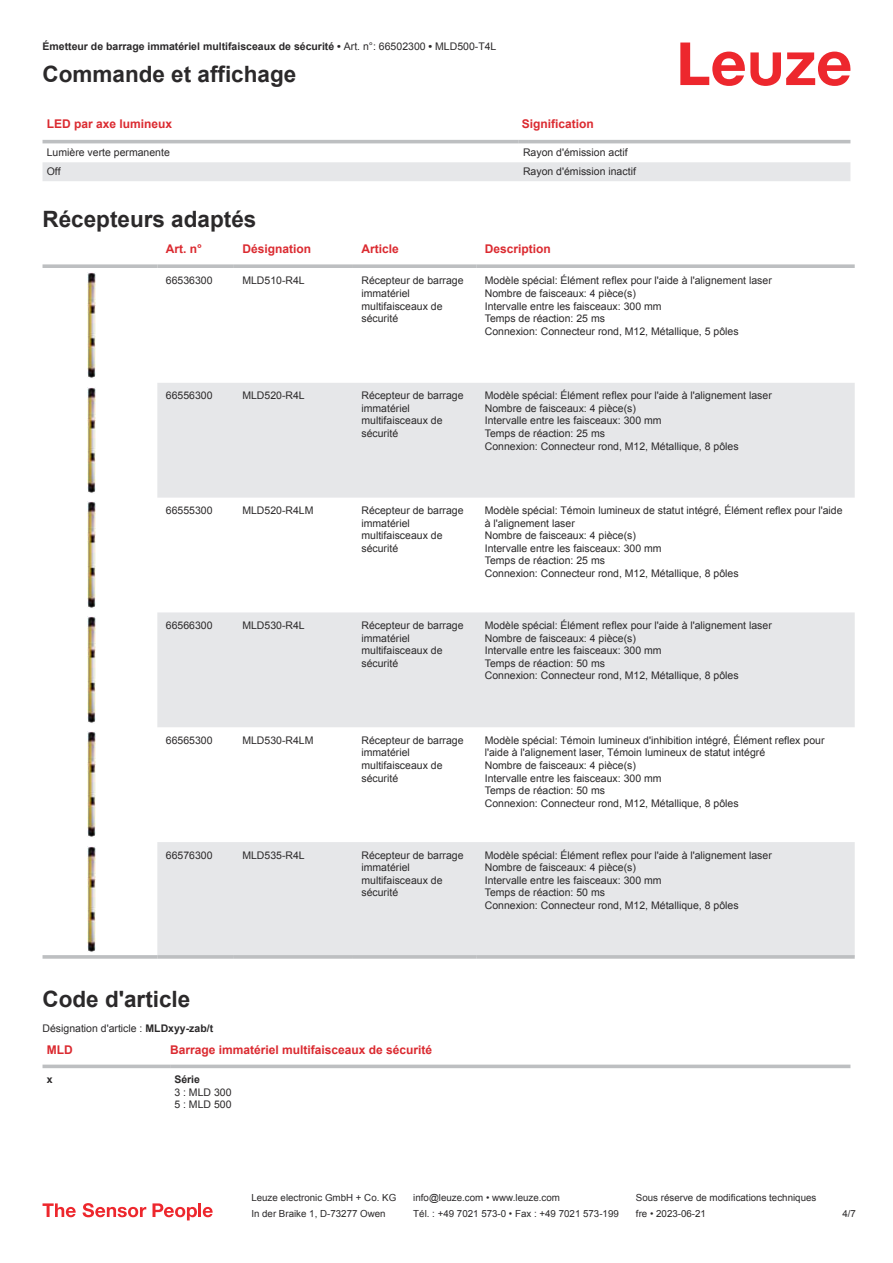
<style>
.page{position:relative;width:893px;height:1263px;background:#fff}
.page>*{position:absolute;margin:0;border:0;box-sizing:border-box;transform-origin:0 0}
.t1{font:700 22.5px "Arial";color:#2b292a}
.t2{font:700 12px "Arial";color:#db2a30}
.t3{font:10.5px/12.6px "Arial";color:#2b292a}
.t4{font:700 10.5px "Arial";color:#2b292a}
.t5{font:9.75px "Arial";color:#2b292a}
.s1{font-weight:400}
.s2{font-weight:700}
</style>
<div class="page">
<svg style="left:680px;top:43px;width:170px;height:43px"></svg>
<svg style="left:43px;top:143px;width:807px;height:38px"></svg>
<hr style="left:43px;top:140px;width:476px;height:3px;background:#bdbfc1">
<hr style="left:519px;top:140px;width:331px;height:3px;background:#bdbfc1">
<svg style="left:157px;top:383px;width:698px;height:572px;fill:#e6e7e9"></svg>
<svg style="left:43px;top:264px;width:114px;height:4px"></svg>
<svg style="left:157px;top:264px;width:77px;height:4px"></svg>
<svg style="left:234px;top:264px;width:119px;height:4px"></svg>
<svg style="left:353px;top:264px;width:123px;height:4px"></svg>
<svg style="left:476px;top:264px;width:379px;height:4px;background:#c3c5c7"></svg>
<svg style="left:43px;top:955px;width:114px;height:4px"></svg>
<svg style="left:157px;top:955px;width:77px;height:4px"></svg>
<svg style="left:234px;top:955px;width:119px;height:4px"></svg>
<svg style="left:353px;top:955px;width:123px;height:4px"></svg>
<svg style="left:476px;top:955px;width:379px;height:4px;background:#c3c4c6"></svg>
<img style="left:87px;top:272px;width:9px;height:106px">
<img style="left:87px;top:387px;width:9px;height:106px">
<img style="left:87px;top:502px;width:9px;height:106px">
<img style="left:87px;top:617px;width:9px;height:106px">
<img style="left:87px;top:731px;width:9px;height:106px">
<img style="left:87px;top:846px;width:9px;height:106px">
<svg style="left:43px;top:1068px;width:807px;height:1px"></svg>
<svg style="left:43px;top:1064px;width:127px;height:4px"></svg>
<svg style="left:170px;top:1064px;width:680px;height:4px;background:#c7c8ca"></svg>
<svg style="left:43px;top:1203px;width:33px;height:14px"></svg>
<svg style="left:83px;top:1203px;width:63px;height:14px"></svg>
<svg style="left:153px;top:1203px;width:44px;height:17px"></svg>
<hr style="left:198px;top:1203px;width:3px;height:14px;background:#ed272d">
<svg style="left:203px;top:1207px;width:10px;height:10px"></svg>
<p class="t4" style="left:43px;top:43px;width:455px">Émetteur de barrage immatériel multifaisceaux de sécurité • <span class="s1">Art. n°: 66502300</span> • <span class="s1">MLD500-T4L</span></p>
<h1 class="t1" style="left:43px;top:66px;width:255px">Commande et affichage</h1>
<p class="t2" style="left:47px;top:119px;width:127px">LED par axe lumineux</p>
<p class="t2" style="left:522px;top:119px;width:74px">Signification</p>
<p class="t3" style="left:47px;top:147px;width:125px">Lumière verte permanente</p>
<p class="t3" style="left:523px;top:147px;width:106px">Rayon d'émission actif</p>
<p class="t3" style="left:47px;top:165px;width:15px">Off</p>
<p class="t3" style="left:523px;top:165px;width:114px">Rayon d'émission inactif</p>
<h1 class="t1" style="left:43px;top:211px;width:215px">Récepteurs adaptés</h1>
<p class="t2" style="left:166px;top:245px;width:38px">Art. n°</p>
<p class="t2" style="left:242px;top:245px;width:70px">Désignation</p>
<p class="t2" style="left:361px;top:245px;width:39px">Article</p>
<p class="t2" style="left:485px;top:245px;width:68px">Description</p>
<p class="t3" style="left:166px;top:275px;width:48px">66536300</p>
<p class="t3" style="left:242px;top:275px;width:64px">MLD510-R4L</p>
<p class="t3" style="left:361px;top:275px;width:104px">Récepteur de barrage immatériel multifaisceaux de sécurité</p>
<p class="t3" style="left:485px;top:275px;width:289px">Modèle spécial: Élément reflex pour l'aide à l'alignement laser Nombre de faisceaux: 4 pièce(s)<br>Intervalle entre les faisceaux: 300 mm<br>Temps de réaction: 25 ms<br>Connexion: Connecteur rond, M12, Métallique, 5 pôles</p>
<p class="t3" style="left:166px;top:390px;width:48px">66556300</p>
<p class="t3" style="left:242px;top:390px;width:64px">MLD520-R4L</p>
<p class="t3" style="left:361px;top:390px;width:104px">Récepteur de barrage immatériel multifaisceaux de sécurité</p>
<p class="t3" style="left:485px;top:390px;width:289px">Modèle spécial: Élément reflex pour l'aide à l'alignement laser Nombre de faisceaux: 4 pièce(s)<br>Intervalle entre les faisceaux: 300 mm<br>Temps de réaction: 25 ms<br>Connexion: Connecteur rond, M12, Métallique, 8 pôles</p>
<p class="t3" style="left:166px;top:505px;width:48px">66555300</p>
<p class="t3" style="left:242px;top:505px;width:73px">MLD520-R4LM</p>
<p class="t3" style="left:361px;top:505px;width:104px">Récepteur de barrage immatériel multifaisceaux de sécurité</p>
<p class="t3" style="left:485px;top:505px;width:359px">Modèle spécial: Témoin lumineux de statut intégré, Élément reflex pour l'aide à l'alignement laser<br>Nombre de faisceaux: 4 pièce(s)<br>Intervalle entre les faisceaux: 300 mm<br>Temps de réaction: 25 ms<br>Connexion: Connecteur rond, M12, Métallique, 8 pôles</p>
<p class="t3" style="left:166px;top:620px;width:48px">66566300</p>
<p class="t3" style="left:242px;top:620px;width:64px">MLD530-R4L</p>
<p class="t3" style="left:361px;top:620px;width:104px">Récepteur de barrage immatériel multifaisceaux de sécurité</p>
<p class="t3" style="left:485px;top:620px;width:289px">Modèle spécial: Élément reflex pour l'aide à l'alignement laser Nombre de faisceaux: 4 pièce(s)<br>Intervalle entre les faisceaux: 300 mm<br>Temps de réaction: 50 ms<br>Connexion: Connecteur rond, M12, Métallique, 8 pôles</p>
<p class="t3" style="left:166px;top:735px;width:48px">66565300</p>
<p class="t3" style="left:242px;top:735px;width:73px">MLD530-R4LM</p>
<p class="t3" style="left:361px;top:735px;width:104px">Récepteur de barrage immatériel multifaisceaux de sécurité</p>
<p class="t3" style="left:485px;top:735px;width:341px">Modèle spécial: Témoin lumineux d'inhibition intégré, Élément reflex pour l'aide à l'alignement laser, Témoin lumineux de statut intégré<br>Nombre de faisceaux: 4 pièce(s)<br>Intervalle entre les faisceaux: 300 mm<br>Temps de réaction: 50 ms<br>Connexion: Connecteur rond, M12, Métallique, 8 pôles</p>
<p class="t3" style="left:166px;top:849px;width:48px">66576300</p>
<p class="t3" style="left:242px;top:849px;width:64px">MLD535-R4L</p>
<p class="t3" style="left:361px;top:849px;width:104px">Récepteur de barrage immatériel multifaisceaux de sécurité</p>
<p class="t3" style="left:485px;top:849px;width:289px">Modèle spécial: Élément reflex pour l'aide à l'alignement laser Nombre de faisceaux: 4 pièce(s)<br>Intervalle entre les faisceaux: 300 mm<br>Temps de réaction: 50 ms<br>Connexion: Connecteur rond, M12, Métallique, 8 pôles</p>
<h1 class="t1" style="left:43px;top:991px;width:149px">Code d'article</h1>
<p class="t2" style="left:47px;top:1045px;width:27px">MLD</p>
<p class="t2" style="left:170px;top:1045px;width:264px">Barrage immatériel multifaisceaux de sécurité</p>
<p class="t4" style="left:47px;top:1075px;width:7px">x</p>
<p class="t4" style="left:174px;top:1075px;width:27px">Série</p>
<p class="t3" style="left:174px;top:1087px;width:59px">3 : MLD 300<br>5 : MLD 500</p>
<p class="t3" style="left:43px;top:1023px;width:172px">Désignation d'article : <span class="s2">MLDxyy-zab/t</span></p>
<p class="t5" style="left:251px;top:1194px;width:146px">Leuze electronic GmbH + Co. KG</p>
<p class="t5" style="left:413px;top:1194px;width:148px">info@leuze.com • www.leuze.com</p>
<p class="t5" style="left:636px;top:1194px;width:182px">Sous réserve de modifications techniques</p>
<p class="t5" style="left:251px;top:1210px;width:136px">In der Braike 1, D-73277 Owen</p>
<p class="t5" style="left:413px;top:1210px;width:207px">Tél. : +49 7021 573-0 • Fax : +49 7021 573-199</p>
<p class="t5" style="left:636px;top:1210px;width:72px">fre • 2023-06-21</p>
<p class="t5" style="left:842px;top:1210px;width:15px">4 /7</p>
</div>
